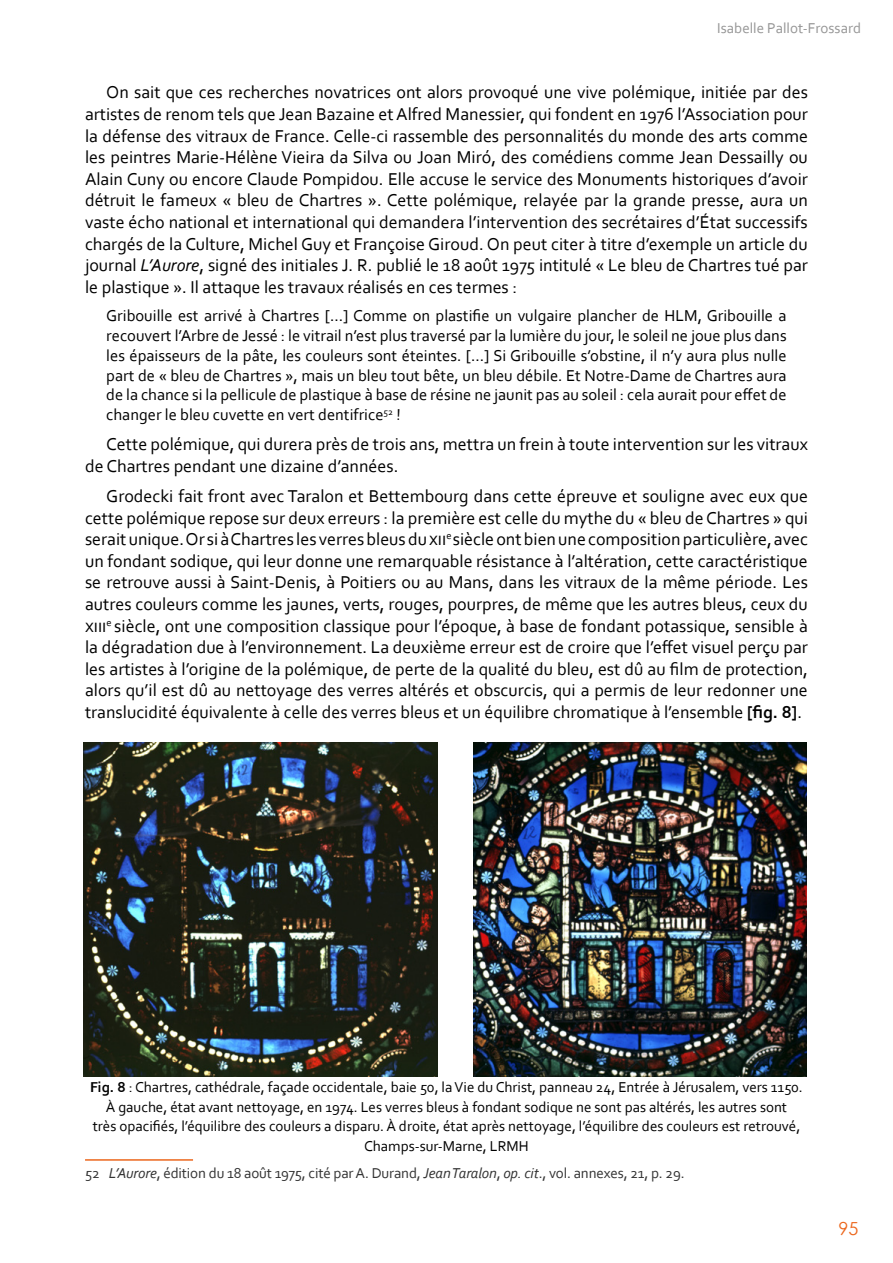
<style>
.page{position:relative;width:893px;height:1263px;background:#fff}
.page>*{position:absolute;margin:0;border:0;box-sizing:border-box;transform-origin:0 0}
.t1{font:18px/21.6px "Corbel";color:#000;text-align:justify}
.t2{font:18px "Century Gothic";color:#ec671d}
.t3{font:16.5px/19.8px "Corbel";color:#000;text-align:justify}
.t4{font:15px/19.5px "Corbel";color:#000;text-align:center}
.t5{font:15px "Corbel";letter-spacing:-.01em;color:#333}
.t6{font:15px "Corbel";color:#969696}
.s1{font-style:italic}
.s2{font-weight:700}
</style>
<div class="page">
<hr style="left:85px;top:1159px;width:108px;height:2px;background:#ec671d">
<img style="left:84px;top:742px;width:354px;height:334px">
<img style="left:474px;top:742px;width:333px;height:334px">
<p class="t6" style="left:717px;top:19px;width:145px">Isabelle Pallot-Frossard</p>
<p class="t1" style="left:85px;top:81px;width:724px;text-indent:21px">On sait que ces recherches novatrices ont alors provoqué une vive polémique, initiée par des artistes de renom tels que Jean Bazaine et Alfred Manessier, qui fondent en 1976 l’Association pour la défense des vitraux de France. Celle-ci rassemble des personnalités du monde des arts comme les peintres Marie-Hélène Vieira da Silva ou Joan Miró, des comédiens comme Jean Dessailly ou Alain Cuny ou encore Claude Pompidou. Elle accuse le service des Monuments historiques d’avoir détruit le fameux « bleu de Chartres ». Cette polémique, relayée par la grande presse, aura un vaste écho national et international qui demandera l’intervention des secrétaires d’État successifs chargés de la Culture, Michel Guy et Françoise Giroud. On peut citer à titre d’exemple un article du journal <span class="s1">L’Aurore</span>, signé des initiales J. R. publié le 18 août 1975 intitulé « Le bleu de Chartres tué par le plastique ». Il attaque les travaux réalisés en ces termes :</p>
<p class="t3" style="left:106px;top:305px;width:682px">Gribouille est arrivé à Chartres […] Comme on plastifie un vulgaire plancher de HLM, Gribouille a recouvert l’Arbre de Jessé : le vitrail n’est plus traversé par la lumière du jour, le soleil ne joue plus dans les épaisseurs de la pâte, les couleurs sont éteintes. […] Si Gribouille s’obstine, il n’y aura plus nulle part de « bleu de Chartres », mais un bleu tout bête, un bleu débile. Et Notre-Dame de Chartres aura de la chance si la pellicule de plastique à base de résine ne jaunit pas au soleil : cela aurait pour effet de changer le bleu cuvette en vert dentifrice<sup>52</sup> !</p>
<p class="t1" style="left:85px;top:433px;width:724px;text-indent:21px">Cette polémique, qui durera près de trois ans, mettra un frein à toute intervention sur les vitraux de Chartres pendant une dizaine d’années.</p>
<p class="t1" style="left:85px;top:485px;width:724px;text-indent:21px">Grodecki fait front avec Taralon et Bettembourg dans cette épreuve et souligne avec eux que cette polémique repose sur deux erreurs : la première est celle du mythe du « bleu de Chartres » qui serait unique. Or si à Chartres les verres bleus du xii<sup>e</sup>siècle ont bien une composition particulière, avec un fondant sodique, qui leur donne une remarquable résistance à l’altération, cette caractéristique se retrouve aussi à Saint-Denis, à Poitiers ou au Mans, dans les vitraux de la même période. Les autres couleurs comme les jaunes, verts, rouges, pourpres, de même que les autres bleus, ceux du xiii<sup>e</sup> siècle, ont une composition classique pour l’époque, à base de fondant potassique, sensible à la dégradation due à l’environnement. La deuxième erreur est de croire que l’effet visuel perçu par les artistes à l’origine de la polémique, de perte de la qualité du bleu, est dû au film de protection, alors qu’il est dû au nettoyage des verres altérés et obscurcis, qui a permis de leur redonner une translucidité équivalente à celle des verres bleus et un équilibre chromatique à l’ensemble <span class="s2">[fig. 8]</span>.</p>
<p class="t4" style="left:90px;top:1077px;width:714px"><span class="s2">Fig. 8</span> : Chartres, cathédrale, façade occidentale, baie 50, la Vie du Christ, panneau 24, Entrée à Jérusalem, vers 1150.<br>À gauche, état avant nettoyage, en 1974. Les verres bleus à fondant sodique ne sont pas altérés, les autres sont<br>très opacifiés, l’équilibre des couleurs a disparu. À droite, état après nettoyage, l’équilibre des couleurs est retrouvé, Champs-sur-Marne, LRMH</p>
<p class="t5" style="left:85px;top:1164px;width:601px">52 <span class="s1">L’Aurore</span>, édition du 18 août 1975, cité par A. Durand, <span class="s1">Jean Taralon</span>, <span class="s1">op. cit</span>., vol. annexes, 21, p. 29.</p>
<p class="t2" style="left:838px;top:1215px;width:21px">95</p>
</div>
